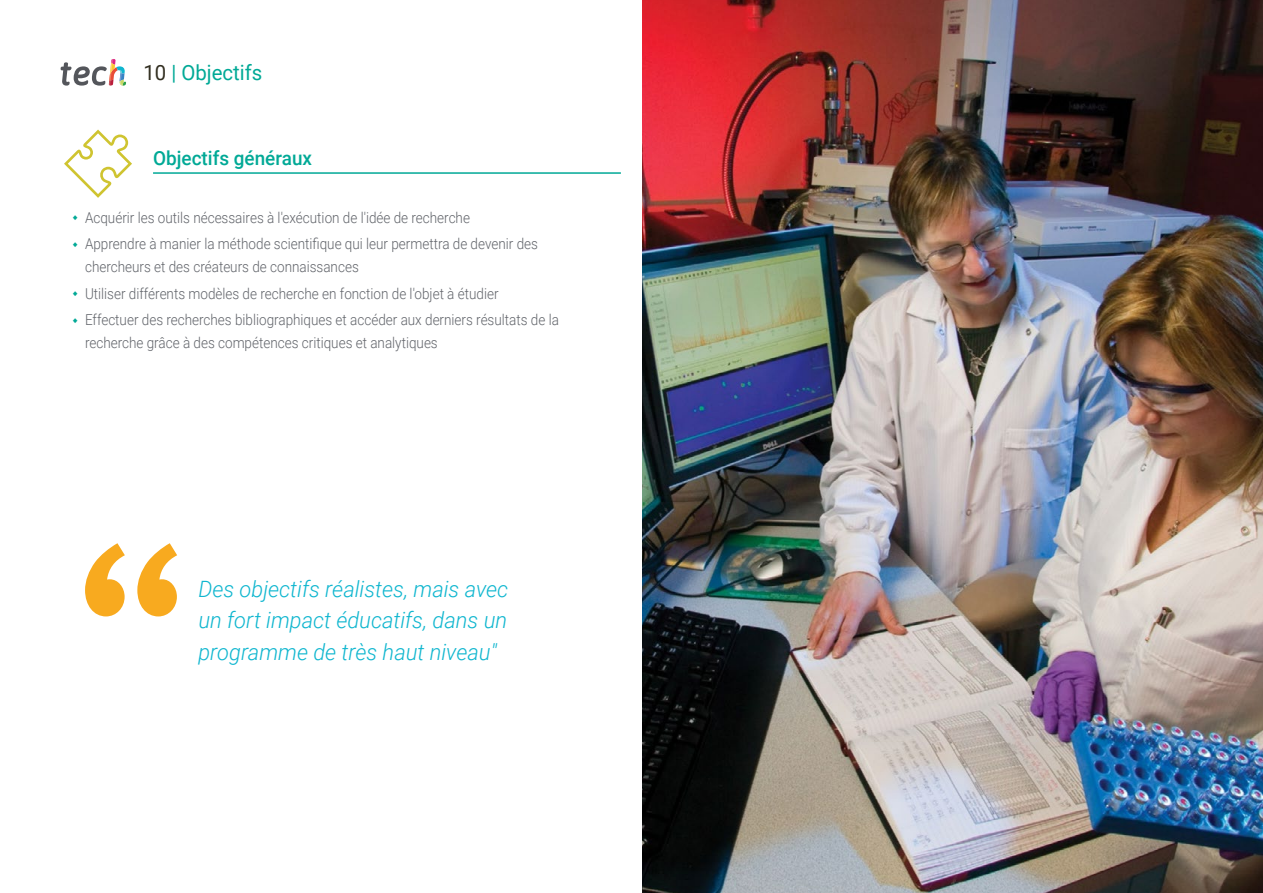
<style>
.page{position:relative;width:1263px;height:893px;background:#fff}
.page>*{position:absolute;margin:0;border:0;box-sizing:border-box;transform-origin:0 0}
.t1{font:italic 300 22.5px/31.5px "Roboto";color:#0fb6cf;text-align:justify}
.t2{font:21px "Roboto";color:#00a996}
.t3{font:500 19.5px "Roboto";color:#00a996}
.t4{font:300 15px/26.7px "Roboto";color:#61646a;scale:.9 1}
.s1{color:#312e20}
</style>
<div class="page">
<svg style="left:64px;top:130px;width:68px;height:68px"></svg>
<hr style="left:153px;top:173px;width:468px;height:1px;background:#00a996">
<svg style="left:61px;top:59px;width:65px;height:27px"></svg>
<img style="left:642px;top:0;width:621px;height:893px">
<svg style="left:85px;top:543px;width:92px;height:73px"></svg>
<h2 class="t2" style="left:144px;top:57px;width:120px"><span class="s1">10</span> | Objectifs</h2>
<h3 class="t3" style="left:153px;top:144px;width:160px">Objectifs généraux</h3>
<p class="t4" style="left:85px;top:203px;width:505px">Acquérir les outils nécessaires à l'exécution de l'idée de recherche<br>Apprendre à manier la méthode scientifique qui leur permettra de devenir des</p>
<p class="t4" style="left:85px;top:253px;width:528px">chercheurs et des créateurs de connaissances<br>Utiliser différents modèles de recherche en fonction de l'objet à étudier<br>Effectuer des recherches bibliographiques et accéder aux derniers résultats de la</p>
<p class="t4" style="left:85px;top:329px;width:393px">recherche grâce à des compétences critiques et analytiques</p>
<h1 class="t1" style="left:198px;top:572px;width:311px">Des objectifs réalistes, mais avec un fort impact éducatifs, dans un programme de très haut niveau"</h1>
</div>
